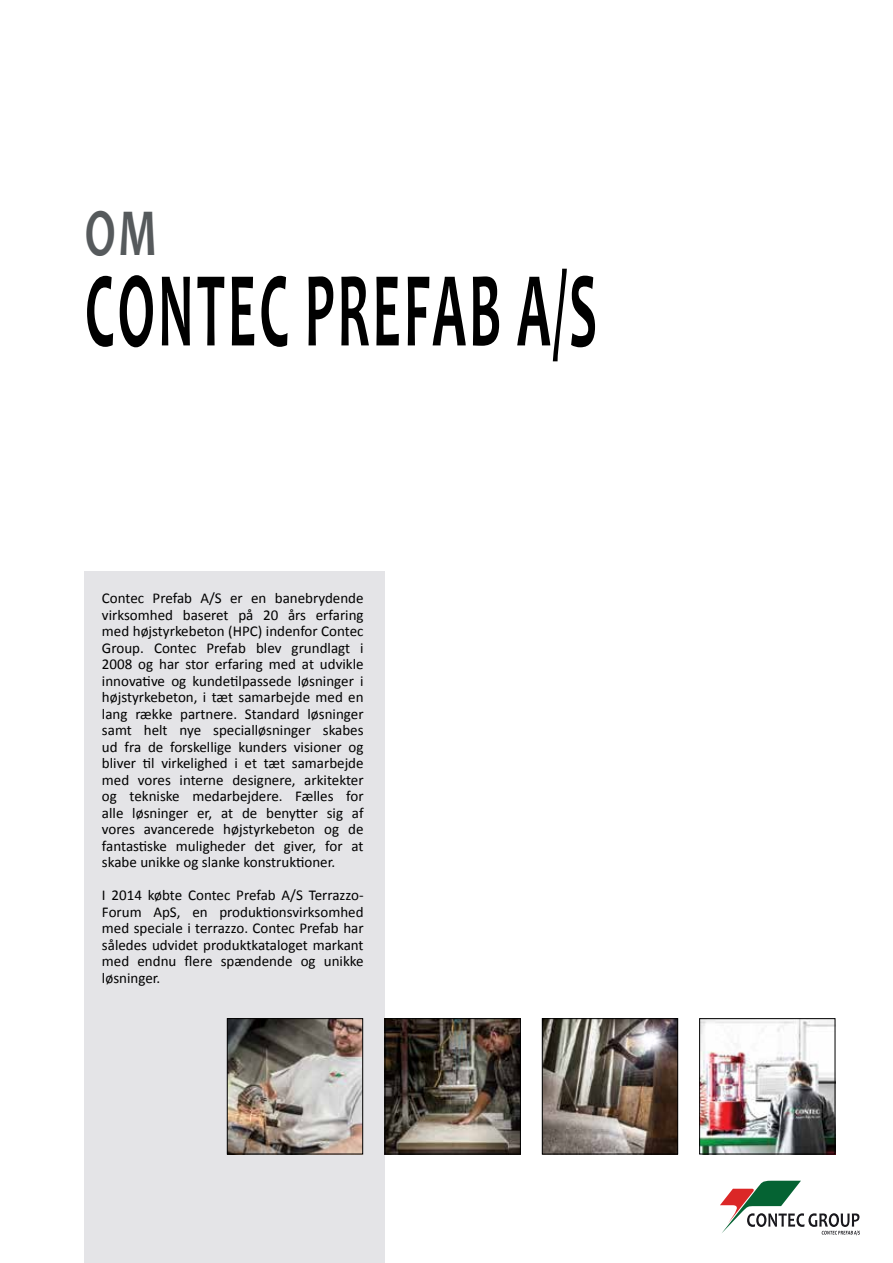
<style>
.page{position:relative;width:893px;height:1263px;background:#fff}
.page>*{position:absolute;margin:0;border:0;box-sizing:border-box;transform-origin:0 0}
.t1{font:700 108px "Candara";letter-spacing:.06em;color:#000;scale:.49 1}
.t2{font:700 67.5px "Candara";color:#565a5c;scale:.66 1}
.t3{font:15px/16.5px "Calibri";color:#000;text-align:justify}
</style>
<div class="page">
<div style="left:84px;top:572px;width:300px;height:691px;background:#e4e4e7"></div>
<img style="left:229px;top:1020px;width:132px;height:132px">
<div style="left:227px;top:1018px;width:136px;height:136px;border:1px solid #000"></div>
<img style="left:544px;top:1020px;width:132px;height:132px">
<div style="left:542px;top:1018px;width:136px;height:136px;border:1px solid #000"></div>
<img style="left:701px;top:1020px;width:132px;height:132px">
<div style="left:699px;top:1018px;width:136px;height:136px;border:1px solid #000"></div>
<img style="left:387px;top:1020px;width:132px;height:132px">
<div style="left:385px;top:1018px;width:136px;height:136px;border:1px solid #000"></div>
<svg style="left:720px;top:1181px;width:140px;height:54px"></svg>
<h2 class="t2" style="left:85px;top:191px;width:111px">OM</h2>
<h1 class="t1" style="left:85px;top:243px;width:1038px">CONTEC PREFAB A/S</h1>
<p class="t3" style="left:102px;top:590px;width:263px">Contec Prefab A/S er en banebrydende virksomhed baseret på 20 års erfaring med højstyrkebeton (HPC) indenfor Contec Group. Contec Prefab blev grundlagt i 2008 og har stor erfaring med at udvikle innovative og kundetilpassede løsninger i højstyrkebeton, i tæt samarbejde med en lang række partnere. Standard løsninger samt helt nye specialløsninger skabes ud fra de forskellige kunders visioner og bliver til virkelighed i et tæt samarbejde med vores interne designere, arkitekter og tekniske medarbejdere. Fælles for alle løsninger er, at de benytter sig af vores avancerede højstyrkebeton og de fantastiske muligheder det giver, for at skabe unikke og slanke konstruktioner.</p>
<p class="t3" style="left:102px;top:887px;width:263px">I 2014 købte Contec Prefab A/S Terrazzo-Forum ApS, en produktionsvirksomhed med speciale i terrazzo. Contec Prefab har således udvidet produktkataloget markant med endnu flere spændende og unikke løsninger.</p>
</div>
